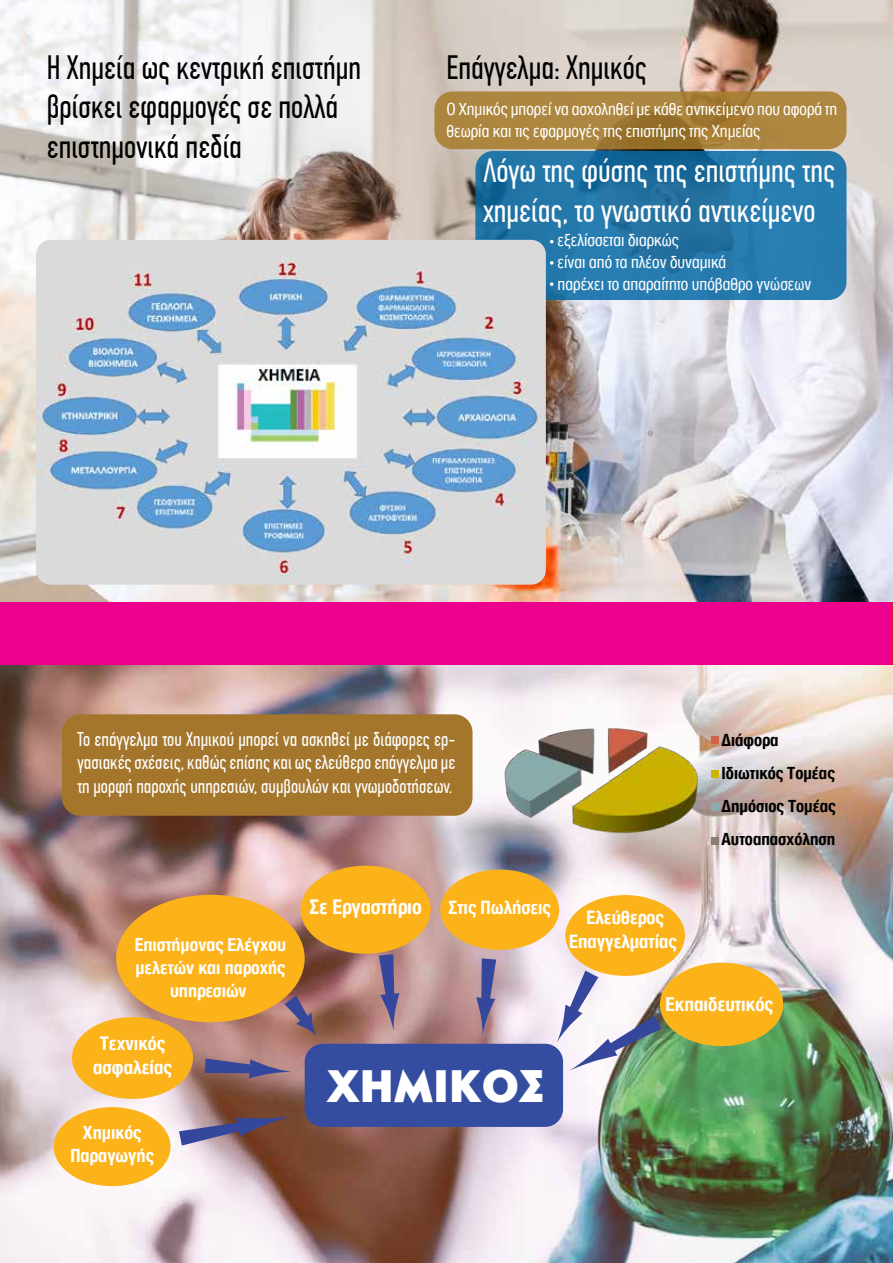
<style>
.page{position:relative;width:893px;height:1263px;background:#fff}
.page>*{position:absolute;margin:0;border:0;box-sizing:border-box;transform-origin:0 0}
.t1{font:45.15px "CF Daphne";color:#fff}
.t2{font:condensed 33px/39.6px "CF Din";color:#000}
.t3{font:condensed 33px/39.6px "CF Din";color:#fff}
.t4{font:700 21.6px "CF Helvetica Cond";color:#fff}
.t5{font:700 20.55px "CF Helvetica Cond";color:#fff}
.t6{font:700 20.1px/24.2px "CF Helvetica Cond";color:#fff;text-align:center}
.t7{font:700 19.95px/23.9px "CF Helvetica Cond";color:#fff;text-align:center}
.t8{font:condensed 19.5px/23.4px "CF Din";color:#fff;text-align:justify}
.t9{font:700 19.5px/23.4px "CF Helvetica Cond";color:#fff;text-align:center}
.t10{font:700 19.2px/23.1px "CF Helvetica Cond";color:#fff;text-align:center}
.t11{font:18px/21.6px "CF Helvetica Cond";color:#fff}
.t12{font:700 18px/33px "CF Helvetica Cond";color:#000}
.t13{font:15px "Calibri";color:#000}
.s1{font-size:19.8px}
</style>
<div class="page">
<img style="left:0;top:665px;width:893px;height:598px">
<div style="left:62px;top:714px;width:410px;height:102px;background:#a3762c;border-radius:18px"></div>
<img style="left:0;top:0;width:893px;height:603px">
<svg style="left:434px;top:91px;width:412px;height:58px;background:#a9823c"></svg>
<svg style="left:475px;top:151px;width:371px;height:149px;background:#2376a8"></svg>
<div style="left:0;top:603px;width:892px;height:62px;background:#ec008c"></div>
<hr style="left:892px;top:603px;width:1px;height:62px;background:#d2232a">
<svg style="left:550px;top:261px;width:3px;height:4px"></svg>
<svg style="left:550px;top:282px;width:3px;height:4px"></svg>
<img style="left:502px;top:714px;width:201px;height:143px">
<div style="left:712px;top:736px;width:7px;height:7px;background:#d16349"></div>
<div style="left:712px;top:770px;width:7px;height:7px;background:#ccb400"></div>
<div style="left:712px;top:803px;width:7px;height:8px;background:#8cadae"></div>
<div style="left:712px;top:838px;width:7px;height:7px;background:#8c7b70"></div>
<div style="left:305px;top:1044px;width:258px;height:83px;background:#354da1;border-radius:18px"></div>
<div style="left:54px;top:1107px;width:117px;height:79px;background:#fcb219;border-radius:50%"></div>
<div style="left:72px;top:1017px;width:121px;height:82px;background:#fcb219;border-radius:50%"></div>
<div style="left:300px;top:866px;width:131px;height:88px;background:#fcb219;border-radius:50%"></div>
<div style="left:440px;top:869px;width:119px;height:81px;background:#fcb219;border-radius:50%"></div>
<div style="left:565px;top:895px;width:120px;height:81px;background:#fcb219;border-radius:50%"></div>
<div style="left:116px;top:895px;width:189px;height:127px;background:#fcb219;border-radius:50%"></div>
<svg style="left:179px;top:1116px;width:115px;height:29px;background:#756073"></svg>
<svg style="left:205px;top:1058px;width:88px;height:20px;background:#74648a"></svg>
<svg style="left:379px;top:954px;width:20px;height:78px;background:#7d6c94"></svg>
<svg style="left:476px;top:958px;width:20px;height:79px;background:#7c709a"></svg>
<svg style="left:556px;top:963px;width:226px;height:108px"></svg>
<svg style="left:284px;top:995px;width:33px;height:42px"></svg>
<img style="left:36px;top:240px;width:510px;height:345px">
<h2 class="t2" style="left:47px;top:48px;width:316px">Η Χημεία ως κεντρική επιστήμη βρίσκει εφαρμογές σε πολλά επιστημονικά πεδία</h2>
<h2 class="t2" style="left:446px;top:48px;width:202px">Επάγγελμα: Χημικός</h2>
<p class="t11" style="left:446px;top:99px;width:392px">Ο Χημικός μπορεί να ασχοληθεί με κάθε αντικείμενο που αφορά τη θεωρία και τις εφαρμογές της επιστήμης της Χημείας</p>
<h2 class="t3" style="left:483px;top:151px;width:353px">Λόγω της φύσης της επιστήμης της χημείας, το γνωστικό αντικείμενο</h2>
<p class="t11" style="left:558px;top:229px;width:255px">εξελίσσεται διαρκώς<br>είναι από τα πλέον δυναμικά<br>παρέχει το απαραίτητο υπόβαθρο γνώσεων</p>
<p class="t8" style="left:77px;top:728px;width:380px">Το επάγγελμα του Χημικού μπορεί να ασκηθεί με διάφορες ερ&shy;γασιακές σχέσεις, καθώς επίσης και ως ελεύθερο επάγγελμα με τη μορφή παροχής υπηρεσιών, συμβουλών και γνωμoδοτήσεων.</p>
<p class="t12" style="left:722px;top:723px;width:116px">Διάφορα<br>Ιδιωτικός Τομέας<br>Δημόσιος Τομέας<br>Αυτοαπασχόληση</p>
<p class="t13" style="left:723px;top:730px;width:56px">Διάφορα</p>
<p class="t13" style="left:723px;top:764px;width:105px">Ιδιωτικός Τομέας</p>
<p class="t13" style="left:723px;top:797px;width:107px">Δημόσιος Τομέας</p>
<p class="t13" style="left:723px;top:831px;width:110px">Αυτοαπασχοληση</p>
<p class="t10" style="left:135px;top:933px;width:153px">Επιστήµονας Ελέγχου µελετών και παροχής υπηρεσιών</p>
<p class="t6" style="left:93px;top:1031px;width:80px">Τεχνικός ασφαλείας</p>
<p class="t9" style="left:70px;top:1120px;width:85px">Χηµικός<br>Παραγωγής</p>
<p class="t4" style="left:309px;top:896px;width:243px">Σε Εργαστήριο <span class="s1">Στις Πωλήσεις</span></p>
<p class="t7" style="left:569px;top:905px;width:109px">Ελεύθερος<br>Επαγγελµατίας</p>
<p class="t5" style="left:666px;top:993px;width:109px">Εκπαιδευτικός</p>
<h1 class="t1" style="left:327px;top:1065px;width:223px">Χηµικός</h1>
</div>
